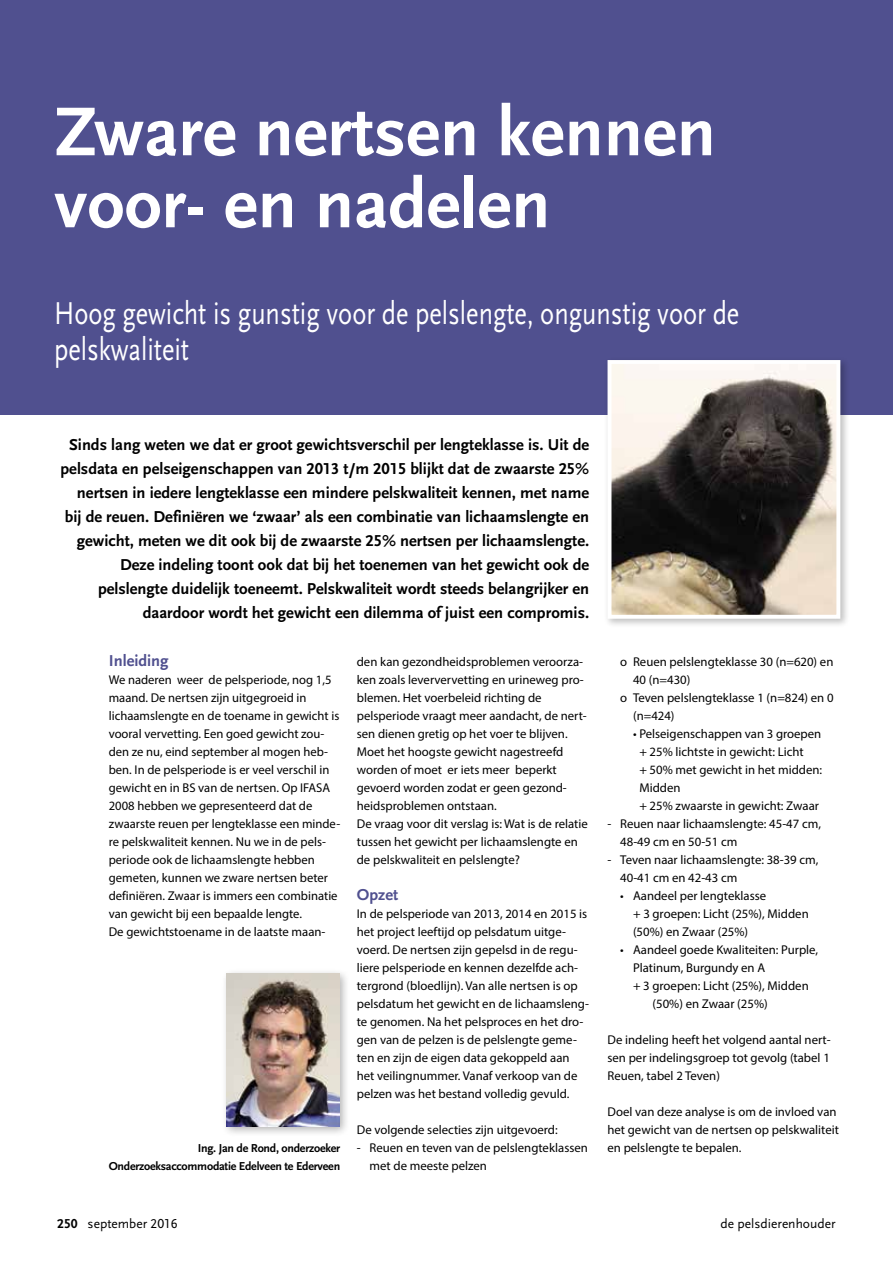
<style>
.page{position:relative;width:893px;height:1263px;background:#fff}
.page>*{position:absolute;margin:0;border:0;box-sizing:border-box;transform-origin:0 0}
.t1{font:72px/72px "Scala Sans Bold LF";color:#fff}
.t2{font:33px/36px "Scala Sans Regular LF";color:#fff;scale:.8 1}
.t3{font:16.5px/24px "Scala Sans Bold LF";color:#000;text-align:right}
.t4{font:16.5px "Scala Sans Bold LF";color:#50508f}
.t5{font:13.5px "Scala Sans Regular LF";color:#000}
.t6{font:12.75px/18px "Myriad Pro";color:#000}
.t7{font:12px/18px "Scala Sans Bold LF";letter-spacing:-.02em;color:#000;text-align:right}
.s1{font-family:"Scala Sans Bold LF"}
</style>
<div class="page">
<div style="left:0;top:0;width:893px;height:414px;background:#50508f"></div>
<div style="left:221px;top:968px;width:129px;height:169px;background:#000;opacity:.3"></div>
<img style="left:227px;top:973px;width:112px;height:153px">
<div style="left:604px;top:357px;width:246px;height:271px;background:#000;opacity:.25"></div>
<img style="left:612px;top:365px;width:223px;height:249px">
<div style="left:607px;top:360px;width:233px;height:259px;border:4px solid #fff"></div>
<h1 class="t1" style="left:54px;top:98px;width:663px">Zware nertsen kennen voor- en nadelen</h1>
<h2 class="t2" style="left:54px;top:296px;width:858px">Hoog gewicht is gunstig voor de pelslengte, ongunstig voor de pelskwaliteit</h2>
<p class="t3" style="left:60px;top:433px;width:530px">Sinds lang weten we dat er groot gewichtsverschil per lengteklasse is. Uit de pelsdata en pelseigenschappen van 2013 t/m 2015 blijkt dat de zwaarste 25% nertsen in iedere lengteklasse een mindere pelskwaliteit kennen, met name bij de reuen. Definiëren we ‘zwaar’ als een combinatie van lichaamslengte en gewicht, meten we dit ook bij de zwaarste 25% nertsen per lichaamslengte.<br>Deze indeling toont ook dat bij het toenemen van het gewicht ook de pelslengte duidelijk toeneemt. Pelskwaliteit wordt steeds belangrijker en daardoor wordt het gewicht een dilemma of juist een compromis.</p>
<p class="t4" style="left:109px;top:652px;width:61px">Inleiding</p>
<p class="t6" style="left:109px;top:671px;width:233px">We naderen weer de pelsperiode, nog 1,5 maand. De nertsen zijn uitgegroeid in lichaamslengte en de toename in gewicht is vooral vervetting. Een goed gewicht zou&shy;den ze nu, eind september al mogen heb&shy;ben. In de pelsperiode is er veel verschil in gewicht en in BS van de nertsen. Op IFASA 2008 hebben we gepresenteerd dat de zwaarste reuen per lengteklasse een minde&shy;re pelskwaliteit kennen. Nu we in de pels&shy;periode ook de lichaamslengte hebben gemeten, kunnen we zware nertsen beter definiëren. Zwaar is immers een combinatie van gewicht bij een bepaalde lengte.<br>De gewichtstoename in de laatste maan-</p>
<p class="t7" style="left:109px;top:1139px;width:233px">Ing. Jan de Rond, onderzoeker<br>Onderzoeksaccommodatie Edelveen te Ederveen</p>
<p class="t6" style="left:357px;top:653px;width:233px">den kan gezondheidsproblemen veroorza&shy;ken zoals leververvetting en urineweg pro&shy;blemen. Het voerbeleid richting de pelsperiode vraagt meer aandacht, de nert&shy;sen dienen gretig op het voer te blijven.<br>Moet het hoogste gewicht nagestreefd worden of moet er iets meer beperkt gevoerd worden zodat er geen gezond&shy;heidsproblemen ontstaan.<br>De vraag voor dit verslag is: Wat is de relatie tussen het gewicht per lichaamslengte en de pelskwaliteit en pelslengte?</p>
<p class="t4" style="left:357px;top:886px;width:43px">Opzet</p>
<p class="t6" style="left:357px;top:905px;width:234px">In de pelsperiode van 2013, 2014 en 2015 is het project leeftijd op pelsdatum uitge&shy;voerd. De nertsen zijn gepelsd in de regu&shy;liere pelsperiode en kennen dezelfde ach&shy;tergrond (bloedlijn). Van alle nertsen is op pelsdatum het gewicht en de lichaamsleng&shy;te genomen. Na het pelsproces en het dro&shy;gen van de pelzen is de pelslengte geme&shy;ten en zijn de eigen data gekoppeld aan het veilingnummer. Vanaf verkoop van de pelzen was het bestand volledig gevuld.</p>
<p class="t6" style="left:357px;top:1121px;width:202px">De volgende selecties zijn uitgevoerd:</p>
<p class="t6" style="left:370px;top:1139px;width:220px;text-indent:-13px">- Reuen en teven van de pelslengteklassen met de meeste pelzen</p>
<p class="t6" style="left:620px;top:653px;width:215px">o Reuen pelslengteklasse 30 (n=620) en</p>
<p class="t6" style="left:633px;top:671px;width:59px">40 (n=430)</p>
<p class="t6" style="left:620px;top:689px;width:215px">o Teven pelslengteklasse 1 (n=824) en 0</p>
<p class="t6" style="left:633px;top:707px;width:43px">(n=424)</p>
<p class="t6" style="left:639px;top:725px;width:184px;text-indent:-6px">• Pelseigenschappen van 3 groepen + 25% lichtste in gewicht: Licht<br>+ 50% met gewicht in het midden:<br>Midden<br>+ 25% zwaarste in gewicht: Zwaar</p>
<p class="t6" style="left:620px;top:815px;width:202px;text-indent:-13px">- Reuen naar lichaamslengte: 45-47 cm,<br>48-49 cm en 50-51 cm</p>
<p class="t6" style="left:620px;top:851px;width:200px;text-indent:-13px">- Teven naar lichaamslengte: 38-39 cm,<br>40-41 cm en 42-43 cm</p>
<p class="t6" style="left:633px;top:887px;width:177px;text-indent:-13px">• Aandeel per lengteklasse<br>+ 3 groepen: Licht (25%), Midden (50%) en Zwaar (25%)</p>
<p class="t6" style="left:620px;top:941px;width:199px">• Aandeel goede Kwaliteiten: Purple,</p>
<p class="t6" style="left:633px;top:959px;width:134px">Platinum, Burgundy en A</p>
<p class="t6" style="left:633px;top:977px;width:177px">+ 3 groepen: Licht (25%), Midden</p>
<p class="t6" style="left:653px;top:995px;width:117px">(50%) en Zwaar (25%)</p>
<p class="t6" style="left:607px;top:1031px;width:225px;text-align:justify">De indeling heeft het volgend aantal nert&shy;sen per indelingsgroep tot gevolg (tabel 1<br>Reuen, tabel 2 Teven)</p>
<p class="t6" style="left:607px;top:1103px;width:233px">Doel van deze analyse is om de invloed van het gewicht van de nertsen op pelskwaliteit en pelslengte te bepalen.</p>
<p class="t5" style="left:57px;top:1216px;width:122px"><span class="s1">250</span> september 2016</p>
<p class="t5" style="left:721px;top:1216px;width:116px">de pelsdierenhouder</p>
</div>
